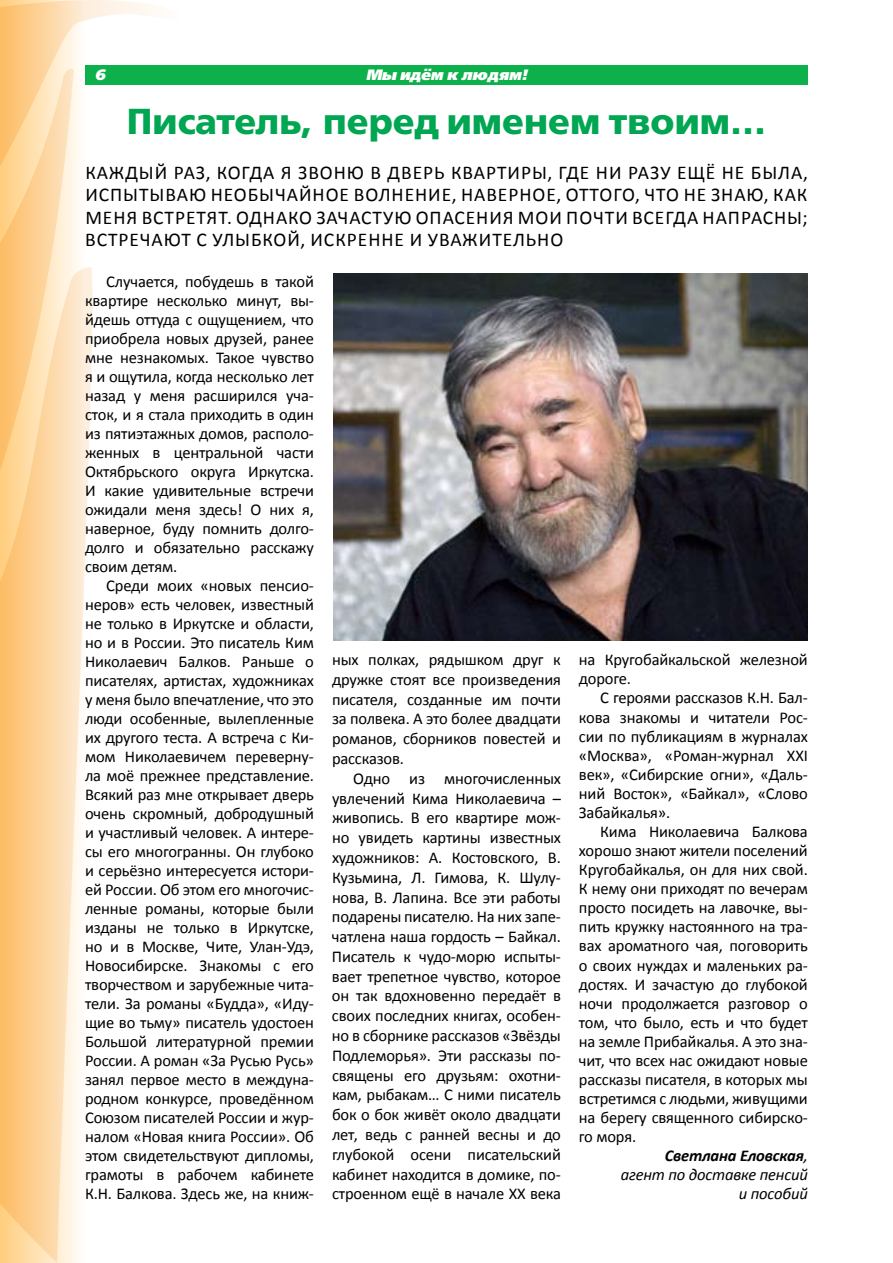
<style>
.page{position:relative;width:893px;height:1263px;background:#fff}
.page>*{position:absolute;margin:0;border:0;box-sizing:border-box;transform-origin:0 0}
.t1{font:36px "Free Set Bold C";color:#00a651}
.t2{font:19.5px "Calibri";letter-spacing:.05em;color:#000}
.t3{font:16.5px/19px "Calibri";letter-spacing:-.01em;color:#000;text-align:justify}
.t4{font:italic 16.5px "Calibri";letter-spacing:-.01em;color:#000}
.t5{font:italic 700 16.5px "Calibri";letter-spacing:-.01em;color:#000}
.t6{font:italic 15px "Free Set Extra Bold C";letter-spacing:-.005em;color:#fff}
.s1{font-weight:400}
</style>
<div class="page">
<div style="left:85px;top:66px;width:723px;height:19px;background:#0db14b"></div>
<svg style="left:0;top:528px;width:86px;height:735px"></svg>
<svg style="left:0;top:528px;width:74px;height:397px;background:#fcd095"></svg>
<svg style="left:0;top:0;width:182px;height:528px"></svg>
<img style="left:333px;top:274px;width:475px;height:366px">
<p class="t6" style="left:94px;top:66px;width:12px">6</p>
<p class="t6" style="left:366px;top:66px;width:163px">Мы идём к людям!</p>
<h1 class="t1" style="left:127px;top:101px;width:640px">Писатель, перед именем твоим…</h1>
<p class="t2" style="left:85px;top:160px;width:413px">Каждый раз, когда я звон ю в дверь квартир</p>
<p class="t2" style="left:532px;top:160px;width:37px">ы, где</p>
<p class="t2" style="left:596px;top:160px;width:213px">ни разу ещё не была,</p>
<p class="t2" style="left:85px;top:183px;width:13px">исп</p>
<p class="t2" style="left:123px;top:183px;width:269px">ытываю необычайн ое волнение</p>
<p class="t2" style="left:452px;top:183px;width:58px">, наверн</p>
<p class="t2" style="left:533px;top:183px;width:274px">ое, оттого, что не зн аю, как</p>
<p class="t2" style="left:85px;top:205px;width:14px">мен</p>
<p class="t2" style="left:127px;top:205px;width:38px">я встрет</p>
<p class="t2" style="left:207px;top:205px;width:43px">ят. Одн</p>
<p class="t2" style="left:276px;top:205px;width:191px">ако зачастую оп асени</p>
<p class="t2" style="left:503px;top:205px;width:153px">я мои почти всегд</p>
<p class="t2" style="left:687px;top:205px;width:122px">а напрасн ы;</p>
<p class="t2" style="left:85px;top:228px;width:23px">встре</p>
<p class="t2" style="left:140px;top:228px;width:184px">чают с улыбкой, искренне</p>
<p class="t2" style="left:410px;top:228px;width:81px">и уважител</p>
<p class="t2" style="left:526px;top:228px;width:39px">ьно</p>
<p class="t3" style="left:85px;top:271px;width:230px;text-indent:21px">Случается, побудешь в такой квартире несколько минут, вы&shy;йдешь оттуда с ощущением, что приобрела новых друзей, ранее мне незнакомых. Такое чувство я и ощутила, когда несколько лет назад у меня расширился уча&shy;сток, и я стала приходить в один из пятиэтажных домов, располо&shy;женных в центральной части Октябрьского округа Иркутска.<br>И какие удивительные встречи ожидали меня здесь! О них я, наверное, буду помнить долго&shy;долго и обязательно расскажу своим детям.</p>
<p class="t3" style="left:85px;top:575px;width:230px;text-indent:21px">Среди моих «новых пенсио&shy;неров» есть человек, известный не только в Иркутске и области, но и в России. Это писатель Ким Николаевич Балков. Раньше о писателях, артистах, художниках у меня было впечатление, что это люди особенные, вылепленные их другого теста. А встреча с Ки&shy;мом Николаевичем переверну&shy;ла моё прежнее представление.<br>Всякий раз мне открывает дверь очень скромный, добродушный и участливый человек. А интере&shy;сы его многогранны. Он глубоко и серьёзно интересуется истори&shy;ей России. Об этом его многочис&shy;ленные романы, которые были изданы не только в Иркутске, но и в Москве, Чите, Улан-Удэ, Новосибирске. Знакомы с его творчеством и зарубежные чита&shy;тели. За романы «Будда», «Иду&shy;щие во тьму» писатель удостоен Большой литературной премии России. А роман «За Русью Русь» занял первое место в междуна&shy;родном конкурсе, проведённом Союзом писателей России и жур&shy;налом «Новая книга России». Об этом свидетельствуют дипломы, грамоты в рабочем кабинете К.Н. Балкова. Здесь же, на книж-</p>
<p class="t3" style="left:332px;top:649px;width:230px;line-height:19.8px">ных полках, рядышком друг к дружке стоят все произведения писателя, созданные им почти за полвека. А это более двадцати романов, сборников повестей и рассказов.</p>
<p class="t3" style="left:332px;top:768px;width:230px;line-height:19.8px;text-indent:21px">Одно из многочисленных увлечений Кима Николаевича – живопись. В его квартире мож&shy;но увидеть картины известных художников: А. Костовского, В.<br>Кузьмина, Л. Гимова, К. Шулу&shy;нова, В. Лапина. Все эти работы подарены писателю. На них запе&shy;чатлена наша гордость – Байкал.<br>Писатель к чудо-морю испыты&shy;вает трепетное чувство, которое он так вдохновенно передаёт в своих последних книгах, особен&shy;но в сборнике рассказов «Звёзды Подлеморья». Эти рассказы по&shy;священы его друзьям: охотни&shy;кам, рыбакам… С ними писатель бок о бок живёт около двадцати лет, ведь с ранней весны и до глубокой осени писательский кабинет находится в домике, по&shy;строенном ещё в начале ХХ века</p>
<p class="t3" style="left:579px;top:649px;width:230px">на Кругобайкальской железной дороге.</p>
<p class="t3" style="left:579px;top:688px;width:230px;text-indent:21px">С героями рассказов К.Н. Бал&shy;кова знакомы и читатели Рос&shy;сии по публикациям в журналах «Москва», «Роман-журнал ХХI век», «Сибирские огни», «Даль&shy;ний Восток», «Байкал», «Слово Забайкалья».</p>
<p class="t3" style="left:600px;top:821px;width:209px">Кима Николаевича Балкова</p>
<p class="t3" style="left:579px;top:840px;width:230px">хорошо знают жители поселений</p>
<p class="t3" style="left:579px;top:859px;width:230px">Кругобайкалья, он для них свой.</p>
<p class="t3" style="left:579px;top:878px;width:230px">К нему они приходят по вечерам</p>
<p class="t3" style="left:579px;top:897px;width:230px">просто посидеть на лавочке, вы-</p>
<p class="t3" style="left:579px;top:916px;width:230px">пить кружку настоянного на тра-</p>
<p class="t3" style="left:579px;top:936px;width:230px">вах ароматного чая, поговорить</p>
<p class="t3" style="left:579px;top:955px;width:230px">о своих нуждах и маленьких ра-</p>
<p class="t3" style="left:579px;top:974px;width:230px">достях. И зачастую до глубокой</p>
<p class="t3" style="left:579px;top:993px;width:230px">ночи продолжается разговор о</p>
<p class="t3" style="left:579px;top:1012px;width:230px">том, что было, есть и что будет</p>
<p class="t3" style="left:579px;top:1031px;width:230px">на земле Прибайкалья. А это зна-</p>
<p class="t3" style="left:579px;top:1050px;width:230px">чит, что всех нас ожидают новые</p>
<p class="t3" style="left:579px;top:1069px;width:230px">рассказы писателя, в которых мы</p>
<p class="t3" style="left:579px;top:1088px;width:230px">встретимся с людьми, живущими</p>
<p class="t3" style="left:579px;top:1107px;width:230px">на берегу священного сибирско-</p>
<p class="t3" style="left:579px;top:1126px;width:59px">го моря.</p>
<p class="t5" style="left:665px;top:1145px;width:145px">Светлана Еловская<span class="s1">,</span></p>
<p class="t4" style="left:621px;top:1165px;width:189px">агент по доставке пенсий</p>
<p class="t4" style="left:739px;top:1184px;width:71px">и пособий</p>
</div>
